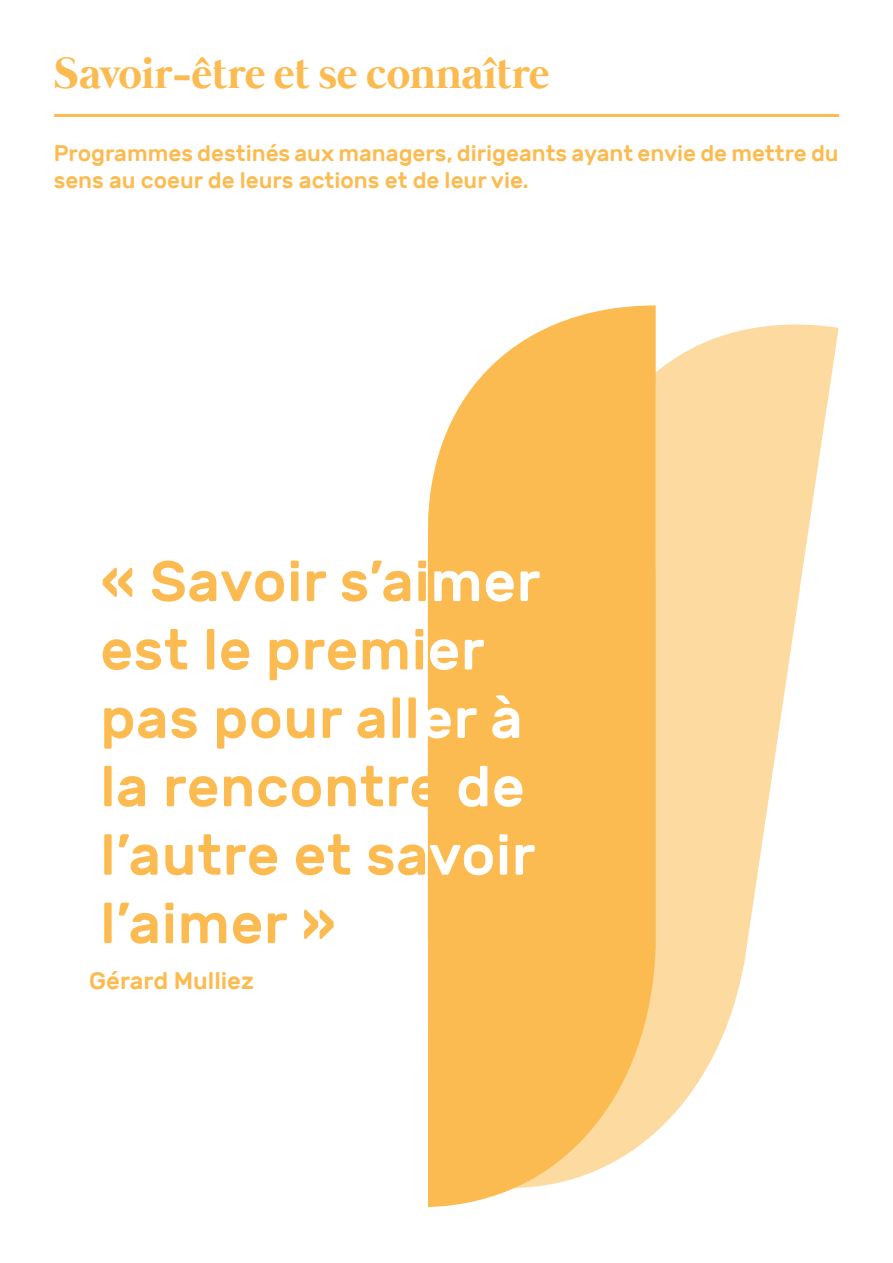
<style>
.page{position:relative;width:893px;height:1263px;background:#fff}
.page>*{position:absolute;margin:0;border:0;box-sizing:border-box;transform-origin:0 0}
.t1{font:500 57px/68.4px "Rubik";letter-spacing:.01em;color:#fcbb50}
.t2{font:700 45px "Mermaid";color:#fcbb50}
.t3{font:500 24px "Rubik";color:#fcbb50}
.t4{font:500 22.5px/27px "Rubik";color:#fcbb50}
.s1{color:#fff}
</style>
<div class="page">
<hr style="left:54px;top:114px;width:785px;height:3px;background:#fcbb50">
<svg style="left:656px;top:325px;width:183px;height:807px;fill:#fddaa0"></svg>
<svg style="left:428px;top:305px;width:228px;height:902px;background:#fcc160"></svg>
<p class="t2" style="left:54px;top:47px;width:497px">Savoir-être et se connaître</p>
<p class="t4" style="left:54px;top:140px;width:786px">Programmes destinés aux managers, dirigeants ayant envie de mettre du sens au coeur de leurs actions et de leur vie.</p>
<p class="t1" style="left:100px;top:548px;width:471px">« Savoir s’ai<span class="s1">mer </span>est le premi<span class="s1">er </span>pas pour all<span class="s1">er à</span> à la rencontre <span class="s1">de </span>l’autre et sa<span class="s1">voir </span>l’aimer »</p>
<p class="t3" style="left:89px;top:967px;width:166px">Gérard Mulliez</p>
</div>
